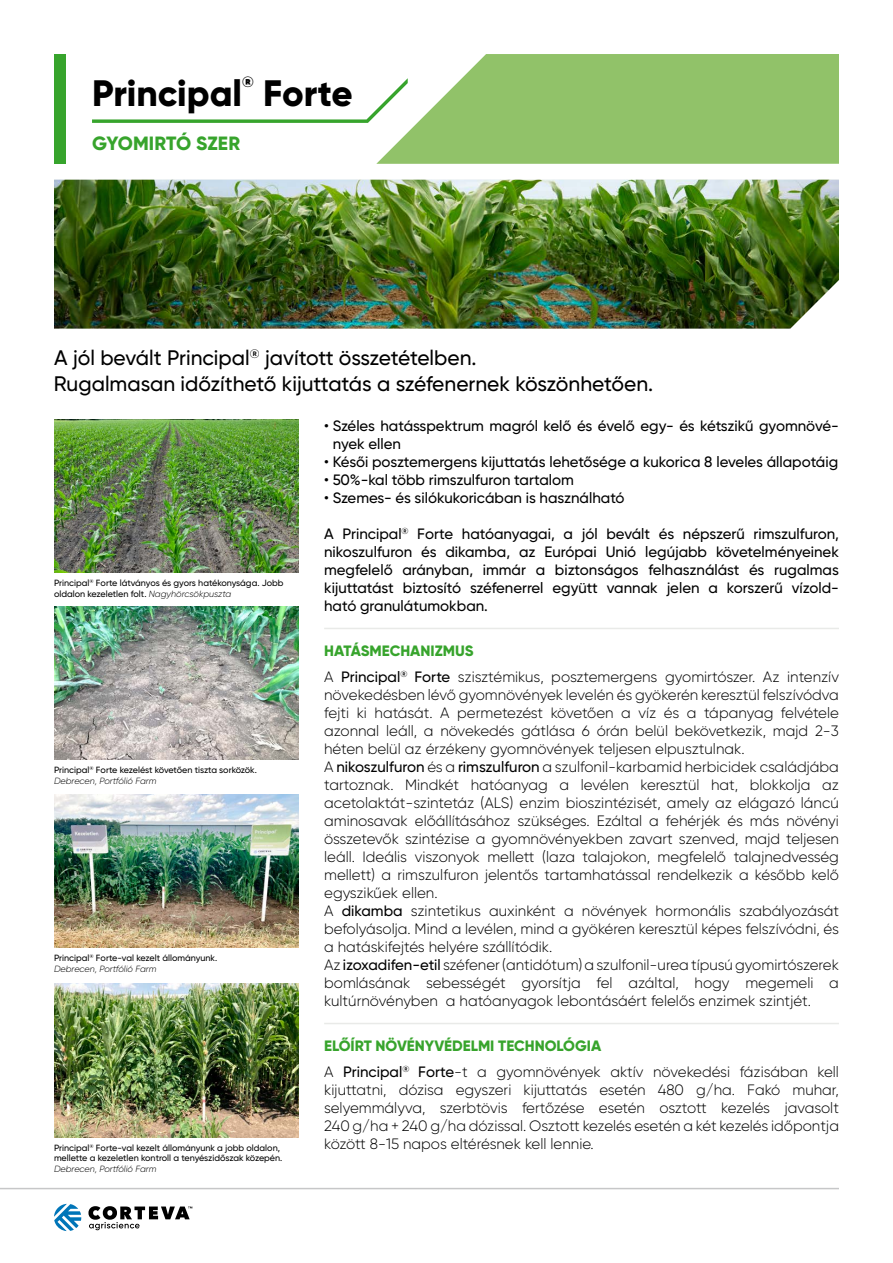
<style>
.page{position:relative;width:893px;height:1263px;background:#fff}
.page>*{position:absolute;margin:0;border:0;box-sizing:border-box;transform-origin:0 0}
.t1{font:800 36.75px "Gilroy";color:#000}
.t2{font:500 21px/25.2px "Gilroy";color:#000}
.t3{font:800 19.2px "Gilroy";letter-spacing:.005em;color:#37a42c}
.t4{font:300 15px/18px "Gilroy";color:#000}
.t5{font:500 15px/18px "Gilroy";color:#000}
.t6{font:800 14.85px "Gilroy";color:#000}
.t7{font:500 9px/10.8px "Gilroy";color:#000}
.t8{font:italic 300 9px "Gilroy";color:#000}
.s1{font-weight:300;font-style:italic}
.s2{font-weight:800;color:#37a42c}
.s3{font-weight:500}
</style>
<div class="page">
<hr style="left:0;top:1188px;width:839px;height:1px;background:#c6c7c8">
<svg style="left:54px;top:1204px;width:27px;height:27px"></svg>
<svg style="left:88px;top:1206px;width:104px;height:24px"></svg>
<div style="left:54px;top:54px;width:11px;height:110px;background:#37a42c"></div>
<svg style="left:92px;top:110px;width:284px;height:13px"></svg>
<svg style="left:376px;top:54px;width:463px;height:110px;background:#9ec97b"></svg>
<img style="left:54px;top:180px;width:785px;height:149px">
<img style="left:54px;top:606px;width:245px;height:153px">
<img style="left:54px;top:795px;width:245px;height:153px">
<img style="left:54px;top:984px;width:245px;height:153px">
<hr style="left:324px;top:628px;width:515px;height:1px;background:#e9eae8">
<hr style="left:324px;top:1023px;width:515px;height:1px;background:#e9eae8">
<img style="left:54px;top:420px;width:245px;height:153px">
<h1 class="t1" style="left:92px;top:70px;width:152px">Principal</h1>
<p class="t6" style="left:242px;top:73px;width:13px">®</p>
<h1 class="t1" style="left:263px;top:70px;width:91px">Forte</h1>
<p class="t3" style="left:92px;top:131px;width:150px">GYOMIRTÓ SZER</p>
<h2 class="t2" style="left:54px;top:345px;width:601px">A jól bevált Principal<sup>®</sup> javított összetételben.<br>Rugalmasan időzíthető kijuttatás a széfenernek köszönhetően.</h2>
<p class="t7" style="left:54px;top:578px;width:231px">Principal<sup>®</sup> Forte látványos és gyors hatékonysága. Jobb oldalon kezeletlen folt. <span class="s1">Nagyhörcsökpuszta</span></p>
<p class="t7" style="left:54px;top:764px;width:205px">Principal<sup>®</sup> Forte kezelést követően tiszta sorközök.<br><span class="s1">Debrecen, Portfólió Farm</span></p>
<p class="t7" style="left:54px;top:953px;width:165px">Principal<sup>®</sup> Forte-val kezelt állományunk.<br><span class="s1">Debrecen, Portfólió Farm</span></p>
<p class="t7" style="left:54px;top:1142px;width:230px">Principal<sup>®</sup> Forte-val kezelt állományunk a jobb oldalon, mellette a kezeletlen kontroll a tenyészidőszak közepén.</p>
<p class="t8" style="left:54px;top:1163px;width:104px">Debrecen, Portfólió Farm</p>
<p class="t5" style="left:333px;top:417px;width:508px;text-indent:-9px">• Széles hatásspektrum magról kelő és évelő egy- és kétszikű gyomnövé&shy;nyek ellen</p>
<p class="t5" style="left:324px;top:453px;width:516px">• Késői posztemergens kijuttatás lehetősége a kukorica 8 leveles állapotáig</p>
<p class="t5" style="left:324px;top:471px;width:251px">• 50%-kal több rimszulfuron tartalom</p>
<p class="t5" style="left:324px;top:489px;width:302px">• Szemes- és silókukoricában is használható</p>
<p class="t5" style="left:324px;top:525px;width:516px;text-align:justify">A Principal<sup>®</sup> Forte hatóanyagai, a jól bevált és népszerű rimszulfuron, nikoszulfuron és dikamba, az Európai Unió legújabb követelményeinek megfelelő arányban, immár a biztonságos felhasználást és rugalmas kijuttatást biztosító széfenerrel együtt vannak jelen a korszerű vízold&shy;ható granulátumokban.</p>
<p class="t4" style="left:324px;top:637px;width:516px;line-height:26.5px"><span class="s2">HATÁSMECHANIZMUS<br></span>A <span class="s3">Principal</span><sup>®</sup> <span class="s3">Forte</span> szisztémikus, posztemergens gyomirtószer. Az intenzív</p>
<p class="t4" style="left:324px;top:686px;width:516px">növekedésben lévő gyomnövények levelén és gyökerén keresztül felszívódva fejti ki hatását. A permetezést követően a víz és a tápanyag felvétele azonnal leáll, a növekedés gátlása 6 órán belül bekövetkezik, majd 2-3 héten belül az érzékeny gyomnövények teljesen elpusztulnak.<br>A <span class="s3">nikoszulfuron</span> és a <span class="s3">rimszulfuron</span> a szulfonil-karbamid herbicidek családjába tartoznak. Mindkét hatóanyag a levélen keresztül hat, blokkolja az acetolaktát-szintetáz (ALS) enzim bioszintézisét, amely az elágazó láncú aminosavak előállításához szükséges. Ezáltal a fehérjék és más növényi összetevők szintézise a gyomnövényekben zavart szenved, majd teljesen leáll. Ideális viszonyok mellett (laza talajokon, megfelelő talajnedvesség mellett) a rimszulfuron jelentős tartamhatással rendelkezik a később kelő egyszikűek ellen.<br>A <span class="s3">dikamba</span> szintetikus auxinként a növények hormonális szabályozását befolyásolja. Mind a levélen, mind a gyökéren keresztül képes felszívódni, és a hatáskifejtés helyére szállítódik.<br>Az <span class="s3">izoxadifen-etil</span> széfener (antidótum) a szulfonil-urea típusú gyomirtószerek bomlásának sebességét gyorsítja fel azáltal, hogy megemeli a kultúrnövényben a hatóanyagok lebontásáért felelős enzimek szintjét.</p>
<p class="t4" style="left:324px;top:1032px;width:516px;line-height:26.5px"><span class="s2">ELŐÍRT NÖVÉNYVÉDELMI TECHNOLÓGIA<br></span>A <span class="s3">Principal</span><sup>®</sup> <span class="s3">Forte</span>-t a gyomnövények aktív növekedési fázisában kell</p>
<p class="t4" style="left:324px;top:1081px;width:516px;text-align:justify">kijuttatni, dózisa egyszeri kijuttatás esetén 480 g/ha. Fakó muhar, selyemmályva, szerbtövis fertőzése esetén osztott kezelés javasolt 240 g/ha + 240 g/ha dózissal. Osztott kezelés esetén a két kezelés időpontja között 8-15 napos eltérésnek kell lennie.</p>
</div>
